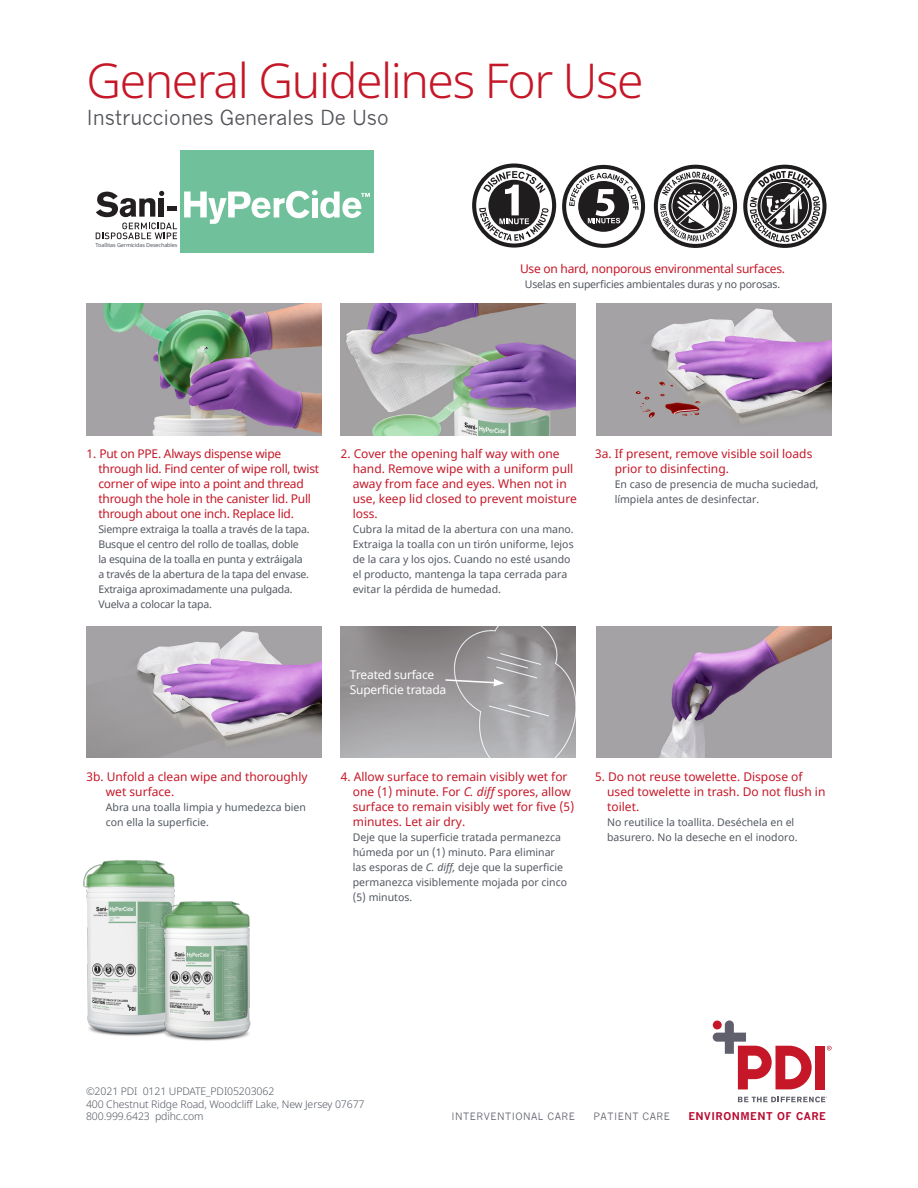
<style>
.page{position:relative;width:918px;height:1188px;background:#fff}
.page>*{position:absolute;margin:0;border:0;box-sizing:border-box;transform-origin:0 0}
.Paragraph_A{font:300 48px "Noto Sans";letter-spacing:-.03em;color:#c51727}
.Paragraph_A-2{font:20.25px "News Gothic";letter-spacing:-.005em;color:#54555a}
.t1{font:12px/15px "Noto Sans";color:#c51727}
.t2{font:12px/15px "Noto Sans";letter-spacing:-.02em;color:#c51727}
.t3{font:12px "Noto Sans";letter-spacing:-.02em;color:#fff}
.t4{font:10.5px/15px "Noto Sans";color:#52575f}
.t5{font:10.5px/15px "Noto Sans";letter-spacing:-.02em;color:#52575f}
.t6{font:300 10.5px "Noto Sans";letter-spacing:-.01em;color:#52575f}
.t7{font:700 10.5px "News Gothic";letter-spacing:.05em;color:#b80b30}
.t8{font:9.9px "News Gothic";letter-spacing:.05em;color:#5f606c}
.t9{font:5.55px "Noto Sans";letter-spacing:-.02em;color:#52575f}
.s1{font-style:italic}
</style>
<div class="page">
<img style="left:83px;top:860px;width:92px;height:176px">
<img style="left:141px;top:883px;width:110px;height:158px">
<img style="left:86px;top:304px;width:236px;height:131px">
<img style="left:86px;top:626px;width:236px;height:132px">
<img style="left:340px;top:304px;width:236px;height:131px">
<img style="left:340px;top:626px;width:236px;height:132px">
<img style="left:596px;top:304px;width:236px;height:131px">
<img style="left:596px;top:626px;width:236px;height:132px">
<div style="left:180px;top:150px;width:193px;height:103px;background:#70c19b"></div>
<svg style="left:96px;top:191px;width:68px;height:26px"></svg>
<div style="left:167px;top:206px;width:9px;height:5px;background:#231f20"></div>
<svg style="left:184px;top:190px;width:186px;height:34px"></svg>
<svg style="left:96px;top:223px;width:81px;height:16px"></svg>
<svg style="left:745px;top:167px;width:80px;height:79px"></svg>
<div style="left:743px;top:165px;width:84px;height:83px;border:4px solid #201d1e;border-radius:50%"></div>
<svg style="left:750px;top:171px;width:70px;height:265px"></svg>
<svg style="left:474px;top:166px;width:80px;height:80px"></svg>
<div style="left:472px;top:163px;width:84px;height:85px;border:4px solid #201d1e;border-radius:50%"></div>
<svg style="left:479px;top:171px;width:70px;height:70px"></svg>
<svg style="left:562px;top:165px;width:83px;height:83px"></svg>
<svg style="left:656px;top:167px;width:79px;height:79px"></svg>
<div style="left:654px;top:165px;width:83px;height:83px;border:4px solid #201d1e;border-radius:50%"></div>
<svg style="left:660px;top:172px;width:70px;height:264px"></svg>
<svg style="left:444px;top:678px;width:60px;height:8px"></svg>
<div style="left:815px;top:1046px;width:10px;height:43px;background:#c51727"></div>
<svg style="left:713px;top:1020px;width:99px;height:69px"></svg>
<div style="left:713px;top:1021px;width:9px;height:8px;background:#c51727;border-radius:50%"></div>
<svg style="left:827px;top:1046px;width:5px;height:4px"></svg>
<svg style="left:738px;top:1097px;width:89px;height:5px"></svg>
<p class="Paragraph_A" style="left:86px;top:47px;width:559px">General Guidelines For Use</p>
<p class="Paragraph_A-2" style="left:86px;top:106px;width:304px">Instrucciones Generales De Uso</p>
<p class="t9" style="left:96px;top:242px;width:83px">Toallitas Germicidas Desechables</p>
<p class="t2" style="left:520px;top:261px;width:267px">Use on hard, nonporous environmental surfaces.</p>
<p class="t5" style="left:525px;top:277px;width:257px">Uselas en superficies ambientales duras y no porosas.</p>
<p class="t2" style="left:98px;top:447px;width:222px;text-indent:-12px">1. Put on PPE. Always dispense wipe through lid. Find center of wipe roll, twist corner of wipe into a point and thread through the hole in the canister lid. Pull through about one inch. Replace lid.</p>
<p class="t5" style="left:98px;top:522px;width:213px">Siempre extraiga la toalla a través de la tapa.<br>Busque el centro del rollo de toallas, doble la esquina de la toalla en punta y extráigala a través de la abertura de la tapa del envase.<br>Extraiga aproximadamente una pulgada.<br>Vuelva a colocar la tapa.</p>
<p class="t1" style="left:353px;top:447px;width:226px;text-indent:-12px">2. Cover the opening half way with one hand. Remove wipe with a uniform pull away from face and eyes. When not in use, keep lid closed to prevent moisture loss.</p>
<p class="t4" style="left:353px;top:522px;width:222px">Cubra la mitad de la abertura con una mano.<br>Extraiga la toalla con un tirón uniforme, lejos de la cara y los ojos. Cuando no esté usando el producto, mantenga la tapa cerrada para evitar la pérdida de humedad.</p>
<p class="t1" style="left:615px;top:447px;width:199px;text-indent:-20px">3a. If present, remove visible soil loads prior to disinfecting.</p>
<p class="t4" style="left:615px;top:477px;width:205px">En caso de presencia de mucha suciedad, límpiela antes de desinfectar.</p>
<p class="t3" style="left:350px;top:666px;width:86px">Treated surface</p>
<p class="t3" style="left:350px;top:681px;width:98px">Superficie tratada</p>
<p class="t1" style="left:106px;top:770px;width:203px;text-indent:-20px">3b. Unfold a clean wipe and thoroughly wet surface.</p>
<p class="t4" style="left:106px;top:800px;width:202px">Abra una toalla limpia y humedezca bien con ella la superficie.</p>
<p class="t1" style="left:353px;top:770px;width:223px;text-indent:-12px">4. Allow surface to remain visibly wet for one (1) minute. For <span class="s1">C. diff</span> spores, allow surface to remain visibly wet for five (5) minutes. Let air dry.</p>
<p class="t4" style="left:353px;top:830px;width:216px">Deje que la superficie tratada permanezca húmeda por un (1) minuto. Para eliminar las esporas de <span class="s1">C. diff,</span> deje que la superficie permanezca visiblemente mojada por cinco (5) minutos.</p>
<p class="t1" style="left:607px;top:770px;width:220px;text-indent:-12px">5. Do not reuse towelette. Dispose of used towelette in trash. Do not flush in toilet.</p>
<p class="t4" style="left:607px;top:815px;width:192px">No reutilice la toallita. Deséchela en el basurero. No la deseche en el inodoro.</p>
<p class="t6" style="left:86px;top:1084px;width:190px">©2021 PDI 0121 UPDATE_PDI05203062</p>
<p class="t6" style="left:86px;top:1097px;width:280px">400 Chestnut Ridge Road, Woodcliff Lake, New Jersey 07677</p>
<p class="t6" style="left:86px;top:1109px;width:119px">800.999.6423 pdihc.com</p>
<p class="t8" style="left:452px;top:1111px;width:125px">INTERVENTIONAL CARE</p>
<p class="t8" style="left:593px;top:1111px;width:78px">PATIENT CARE</p>
<p class="t7" style="left:688px;top:1110px;width:139px">ENVIRONMENT OF CARE</p>
</div>
